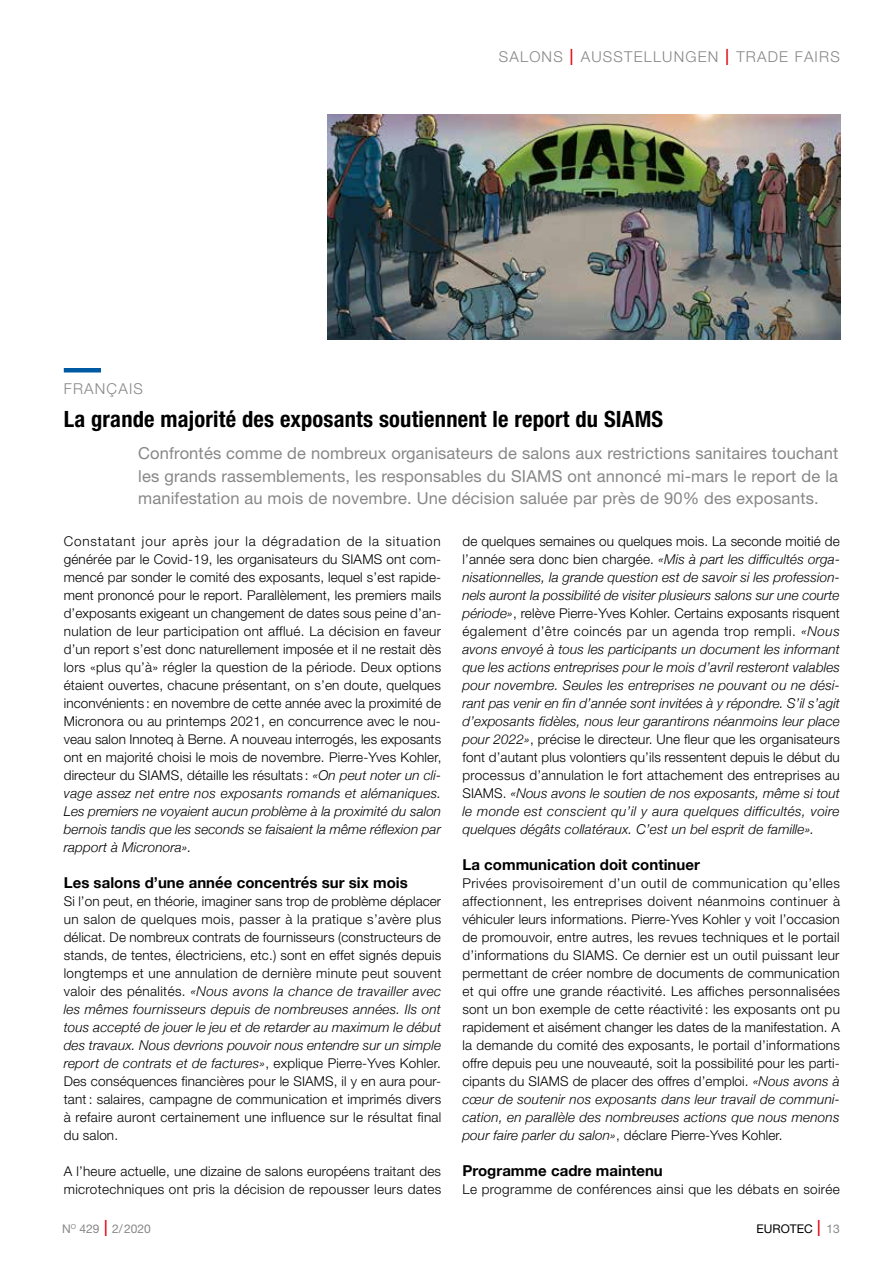
<style>
.page{position:relative;width:893px;height:1263px;background:#fff}
.page>*{position:absolute;margin:0;border:0;box-sizing:border-box;transform-origin:0 0}
.t1{font:700 condensed 22.5px "Helvetica Neue";letter-spacing:.01em;color:#000}
.t2{font:16.5px/22.5px "Helvetica Neue";letter-spacing:.01em;color:#878787;text-align:justify}
.t3{font:700 15px "Helvetica Neue";color:#000}
.t4{font:300 15px "Helvetica Neue";letter-spacing:.08em;color:#878787}
.t5{font:300 13.5px/18px "Helvetica Neue";letter-spacing:.01em;color:#000;text-align:justify}
.t6{font:italic 300 13.5px/18px "Helvetica Neue";letter-spacing:.01em;color:#000;text-align:justify}
.t7{font:12px "Helvetica Neue";color:#878787}
.t8{font:12px "Helvetica Neue";color:#000}
.s1{font-stretch:condensed;font-size:22.5px;color:#e30613}
.s2{font-style:italic}
.s3{font-style:normal}
.s4{font-weight:300;font-stretch:condensed;font-size:22.5px;color:#e30613}
.s5{color:#878787}
</style>
<div class="page">
<img style="left:327px;top:114px;width:513px;height:225px">
<hr style="left:64px;top:368px;width:37px;height:4px;background:#0059a3">
<p class="t4" style="left:499px;top:47px;width:343px">SALONS <span class="s1">I</span> AUSSTELLUNGEN <span class="s1">I</span> TRADE FAIRS</p>
<p class="t4" style="left:64px;top:379px;width:81px">FRANÇAIS</p>
<h1 class="t1" style="left:64px;top:405px;width:601px">La grande majorité des exposants soutiennent le report du SIAMS</h1>
<p class="t2" style="left:138px;top:442px;width:701px">Confrontés comme de nombreux organisateurs de salons aux restrictions sanitaires touchant les grands rassemblements, les responsables du SIAMS ont annoncé mi-mars le report de la manifestation au mois de novembre. Une décision saluée par près de 90% des exposants.</p>
<p class="t5" style="left:64px;top:532px;width:379px">Constatant jour après jour la dégradation de la situation générée par le Covid-19, les organisateurs du SIAMS ont com&shy;mencé par sonder le comité des exposants, lequel s’est rapide&shy;ment prononcé pour le report. Parallèlement, les premiers mails d’exposants exigeant un changement de dates sous peine d’an&shy;nulation de leur participation ont afflué. La décision en faveur d’un report s’est donc naturellement imposée et il ne restait dès lors «plus qu’à» régler la question de la période. Deux options étaient ouvertes, chacune présentant, on s’en doute, quelques inconvénients : en novembre de cette année avec la proximité de Micronora ou au printemps 2021, en concurrence avec le nou&shy;veau salon Innoteq à Berne. A nouveau interrogés, les exposants ont en majorité choisi le mois de novembre. Pierre-Yves Kohler, directeur du SIAMS, détaille les résultats : <span class="s2">«On peut noter un cli&shy;vage assez net entre nos exposants romands et alémaniques.<br>Les premiers ne voyaient aucun problème à la proximité du salon bernois tandis que les seconds se faisaient la même réflexion par rapport à Micronora».</span></p>
<p class="t3" style="left:64px;top:871px;width:346px">Les salons d’une année concentrés sur six mois</p>
<p class="t5" style="left:64px;top:892px;width:379px">Si l’on peut, en théorie, imaginer sans trop de problème déplacer un salon de quelques mois, passer à la pratique s’avère plus délicat. De nombreux contrats de fournisseurs (constructeurs de stands, de tentes, électriciens, etc.) sont en effet signés depuis longtemps et une annulation de dernière minute peut souvent valoir des pénalités. <span class="s2">«Nous avons la chance de travailler avec les mêmes fournisseurs depuis de nombreuses années. Ils ont tous accepté de jouer le jeu et de retarder au maximum le début des travaux. Nous devrions pouvoir nous entendre sur un simple report de contrats et de factures»</span>, explique Pierre-Yves Kohler.<br>Des conséquences financières pour le SIAMS, il y en aura pour&shy;tant : salaires, campagne de communication et imprimés divers à refaire auront certainement une influence sur le résultat final du salon.</p>
<p class="t5" style="left:64px;top:1162px;width:379px">A l’heure actuelle, une dizaine de salons européens traitant des microtechniques ont pris la décision de repousser leurs dates</p>
<p class="t6" style="left:462px;top:531px;width:379px"><span class="s3">de quelques semaines ou quelques mois. La seconde moitié de l’année sera donc bien chargée.</span> «Mis à part les difficultés orga&shy;nisationnelles, la grande question est de savoir si les profession&shy;nels auront la possibilité de visiter plusieurs salons sur une courte période»<span class="s3">, relève Pierre-Yves Kohler. Certains exposants risquent également d’être coincés par un agenda trop rempli.</span> «Nous avons envoyé à tous les participants un document les informant que les actions entreprises pour le mois d’avril resteront valables pour novembre. Seules les entreprises ne pouvant ou ne dési&shy;rant pas venir en fin d’année sont invitées à y répondre. S’il s’agit d’exposants fidèles, nous leur garantirons néanmoins leur place pour 2022»<span class="s3">, précise le directeur. Une fleur que les organisateurs font d’autant plus volontiers qu’ils ressentent depuis le début du processus d’annulation le fort attachement des entreprises au SIAMS.</span> «Nous avons le soutien de nos exposants, même si tout le monde est conscient qu’il y aura quelques difficultés, voire quelques dégâts collatéraux. C’est un bel esprit de famille».</p>
<p class="t3" style="left:462px;top:853px;width:239px">La communication doit continuer</p>
<p class="t5" style="left:462px;top:874px;width:379px">Privées provisoirement d’un outil de communication qu’elles affectionnent, les entreprises doivent néanmoins continuer à véhiculer leurs informations. Pierre-Yves Kohler y voit l’occasion de promouvoir, entre autres, les revues techniques et le portail d’informations du SIAMS. Ce dernier est un outil puissant leur permettant de créer nombre de documents de communication et qui offre une grande réactivité. Les affiches personnalisées sont un bon exemple de cette réactivité : les exposants ont pu rapidement et aisément changer les dates de la manifestation. A la demande du comité des exposants, le portail d’informations offre depuis peu une nouveauté, soit la possibilité pour les parti&shy;cipants du SIAMS de placer des offres d’emploi. <span class="s2">«Nous avons à cœur de soutenir nos exposants dans leur travail de communi&shy;cation, en parallèle des nombreuses actions que nous menons pour faire parler du salon»</span>, déclare Pierre-Yves Kohler.</p>
<p class="t3" style="left:462px;top:1159px;width:202px">Programme cadre maintenu</p>
<p class="t5" style="left:462px;top:1180px;width:379px">Le programme de conférences ainsi que les débats en soirée</p>
<p class="t7" style="left:62px;top:1221px;width:90px">N<sup>O</sup> 429 <span class="s4">I</span> 2/2020</p>
<p class="t8" style="left:756px;top:1221px;width:85px">EUROTEC <span class="s4">I</span> <span class="s5">13</span></p>
</div>
